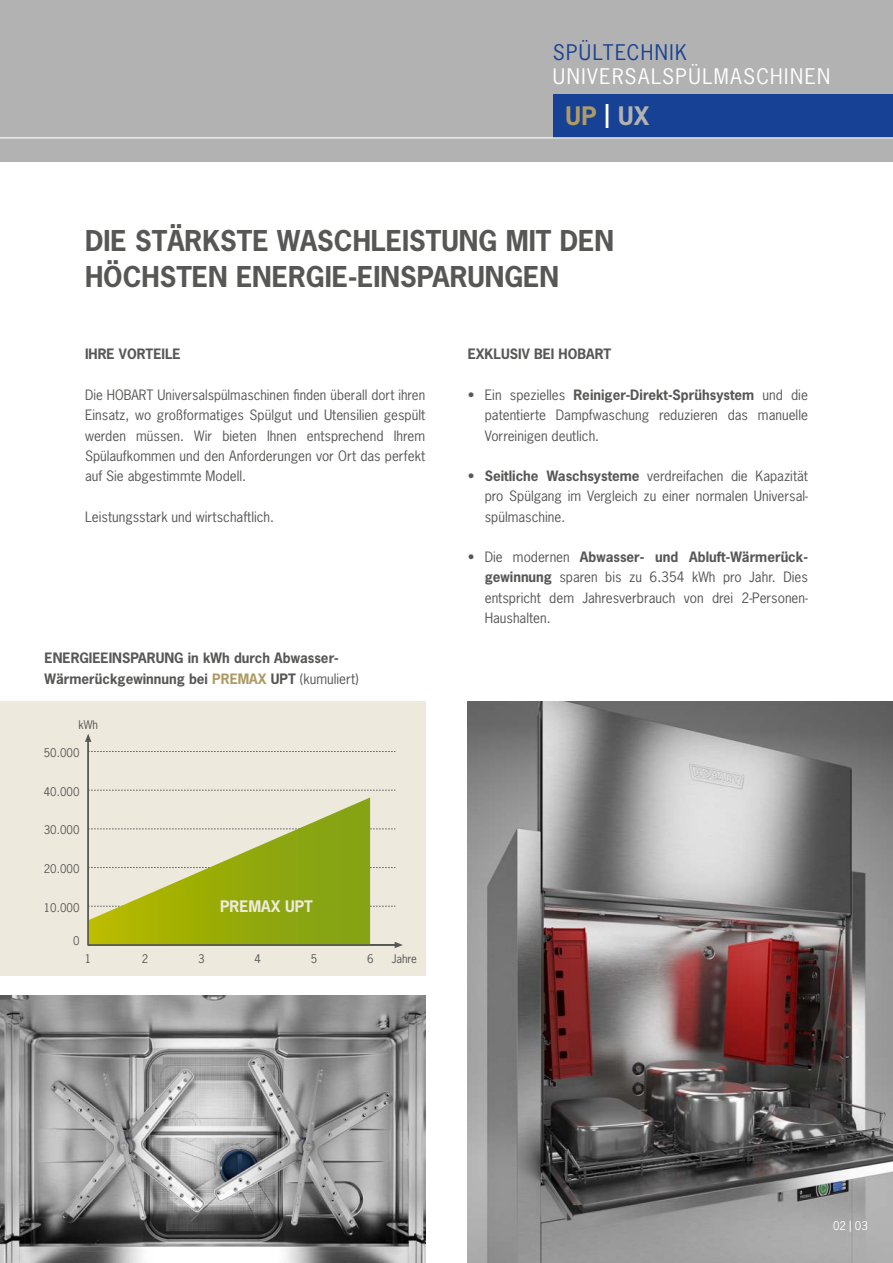
<style>
.page{position:relative;width:893px;height:1263px;background:#fff}
.page>*{position:absolute;margin:0;border:0;box-sizing:border-box;transform-origin:0 0}
.t1{font:700 27px/36px "News Gothic";color:#575756}
.t2{font:700 24px "News Gothic";color:#ae9a64}
.t3{font:20.25px "News Gothic";letter-spacing:.07em;color:#fff}
.t4{font:20.25px "News Gothic";letter-spacing:.07em;color:#164194}
.t5{font:700 15px "News Gothic";color:#eee9dd}
.t6{font:13.5px/20.2px "News Gothic";color:#575756;text-align:justify}
.t7{font:700 13.5px/20.2px "News Gothic";color:#575756}
.t8{font:11.25px "News Gothic";color:#575756}
.t9{font:11.25px "News Gothic";color:#fff}
.s1{color:#fff}
.s2{color:#b2b2b2}
.s3{color:#ae9a64}
.s4{font-weight:400}
.s5{font-weight:700}
</style>
<div class="page">
<div style="left:0;top:0;width:893px;height:162px;background:#b2b2b2"></div>
<div style="left:553px;top:94px;width:340px;height:43px;background:#164194"></div>
<hr style="left:0;top:137px;width:893px;height:1px;background:#fff">
<img style="left:0;top:995px;width:425px;height:268px">
<img style="left:468px;top:702px;width:425px;height:561px">
<div style="left:0;top:702px;width:425px;height:274px;background:#eee9dd"></div>
<svg style="left:89px;top:790px;width:306px;height:1px"></svg>
<svg style="left:89px;top:751px;width:306px;height:1px"></svg>
<svg style="left:85px;top:734px;width:6px;height:8px"></svg>
<svg style="left:89px;top:797px;width:314px;height:151px"></svg>
<hr style="left:87px;top:740px;width:2px;height:205px;background:#575756">
<hr style="left:88px;top:944px;width:307px;height:2px;background:#575756">
<h3 class="t4" style="left:553px;top:39px;width:136px">SPÜLTECHNIK</h3>
<h3 class="t3" style="left:553px;top:64px;width:279px">UNIVERSALSPÜLMASCHINEN</h3>
<h2 class="t2" style="left:566px;top:100px;width:85px">UP <span class="s1">|</span> <span class="s2">UX</span></h2>
<h1 class="t1" style="left:85px;top:223px;width:531px">DIE STÄRKSTE WASCHLEISTUNG MIT DEN<br>HÖCHSTEN ENERGIE-EINSPARUNGEN</h1>
<p class="t7" style="left:85px;top:344px;width:97px">IHRE VORTEILE</p>
<p class="t6" style="left:85px;top:385px;width:342px">Die HOBART Universalspülmaschinen finden überall dort ihren Einsatz, wo großformatiges Spülgut und Utensilien gespült werden müssen. Wir bieten Ihnen entsprechend Ihrem Spülaufkommen und den Anforderungen vor Ort das perfekt auf Sie abgestimmte Modell.</p>
<p class="t6" style="left:85px;top:506px;width:191px">Leistungsstark und wirtschaftlich.</p>
<p class="t7" style="left:45px;top:648px;width:316px">ENERGIEEINSPARUNG in kWh durch Abwasser-<br>Wärmerückgewinnung bei <span class="s3">PREMAX</span> UPT <span class="s4">(kumuliert)</span></p>
<p class="t8" style="left:79px;top:717px;width:21px">kWh</p>
<p class="t8" style="left:44px;top:745px;width:37px">50.000</p>
<p class="t8" style="left:44px;top:784px;width:37px">40.000</p>
<p class="t8" style="left:44px;top:823px;width:37px">30.000</p>
<p class="t8" style="left:44px;top:861px;width:37px">20.000</p>
<p class="t8" style="left:44px;top:900px;width:37px">10.000</p>
<p class="t8" style="left:73px;top:933px;width:8px">0</p>
<p class="t5" style="left:220px;top:896px;width:94px">PREMAX UPT</p>
<p class="t8" style="left:85px;top:951px;width:8px">1</p>
<p class="t8" style="left:142px;top:951px;width:8px">2</p>
<p class="t8" style="left:198px;top:951px;width:8px">3</p>
<p class="t8" style="left:254px;top:951px;width:8px">4</p>
<p class="t8" style="left:311px;top:951px;width:8px">5</p>
<p class="t8" style="left:367px;top:951px;width:8px">6</p>
<p class="t8" style="left:392px;top:952px;width:27px">Jahre</p>
<p class="t7" style="left:468px;top:344px;width:145px">EXKLUSIV BEI HOBART</p>
<p class="t6" style="left:485px;top:385px;width:325px;text-indent:-17px">• Ein spezielles <span class="s5">Reiniger-Direkt-Sprühsystem</span> und die patentierte Dampfwaschung reduzieren das manuelle Vorreinigen deutlich.</p>
<p class="t6" style="left:485px;top:466px;width:325px;text-indent:-17px">• <span class="s5">Seitliche Waschsysteme</span> verdreifachen die Kapazität pro Spülgang im Vergleich zu einer normalen Universal&shy;spülmaschine.</p>
<p class="t6" style="left:485px;top:547px;width:325px;text-indent:-17px">• Die modernen <span class="s5">Abwasser- und Abluft-Wärmerück&shy;gewinnung</span> sparen bis zu 6.354 kWh pro Jahr. Dies entspricht dem Jahresverbrauch von drei 2-Personen-Haushalten.</p>
<p class="t9" style="left:833px;top:1219px;width:36px">02 | 03</p>
</div>
